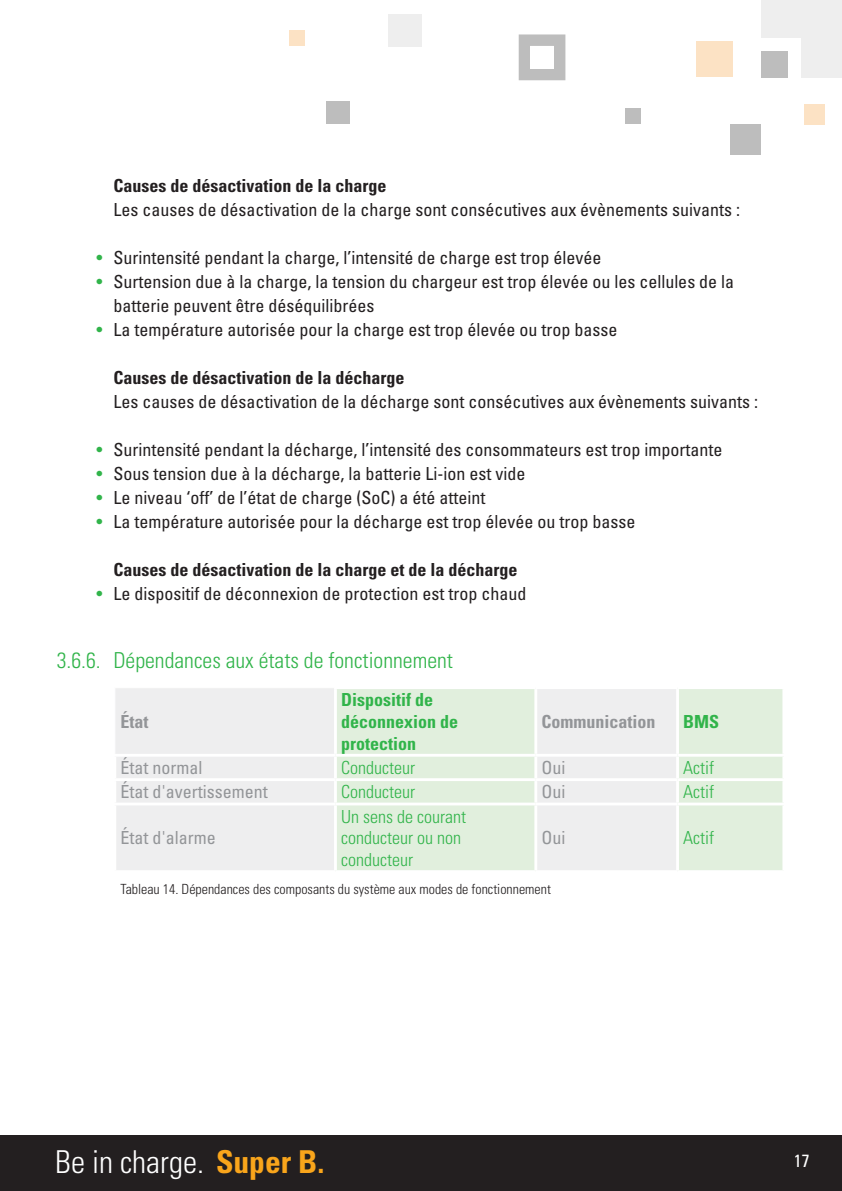
<style>
.page{position:relative;width:842px;height:1191px;background:#fff}
.page>*{position:absolute;margin:0;border:0;box-sizing:border-box;transform-origin:0 0}
.t1{font:300 condensed 31.6px "Univers LT Std";color:#fff}
.t2{font:300 condensed 22px "Univers LT Std";color:#31b44a}
.t3{font:condensed 18px/24px "Univers LT Std";color:#231f20}
.Heading_4{font:700 condensed 18px "Univers LT Std";color:#231f20}
.tabel_stijl_groen{font:300 condensed 18px/21.6px "Univers LT Std";color:#31b44a}
.tabel_stijl_grijs{font:condensed 18px "Univers LT Std";color:#939598}
.tabel_kop_groen{font:700 condensed 18px/21.6px "Univers LT Std";color:#31b44a}
.tabel_kop_grijs{font:700 condensed 18px "Univers LT Std";color:#939598}
.t4{font:condensed 17.8px "Univers LT Std";color:#fff}
.t5{font:300 condensed 14px "Univers LT Std";color:#231f20}
.s1{color:#31b44a}
.s2{font-weight:700;color:#f9a51b}
</style>
<div class="page">
<div style="left:0;top:1135px;width:842px;height:56px;background:#231f20"></div>
<div style="left:326px;top:101px;width:24px;height:22px;background:#bdbdbd"></div>
<div style="left:289px;top:30px;width:16px;height:16px;background:#fce2c4"></div>
<div style="left:388px;top:14px;width:33px;height:33px;background:#eee"></div>
<div style="left:519px;top:34px;width:46px;height:46px;background:#bdbdbd"></div>
<div style="left:530px;top:46px;width:24px;height:23px;background:#fff"></div>
<div style="left:761px;top:52px;width:27px;height:26px;background:#bdbdbd"></div>
<div style="left:804px;top:105px;width:20px;height:20px;background:#fce2c4"></div>
<div style="left:802px;top:38px;width:40px;height:40px;background:#eee"></div>
<div style="left:802px;top:0;width:40px;height:38px;background:#eee"></div>
<div style="left:761px;top:0;width:41px;height:38px;background:#eee"></div>
<div style="left:730px;top:125px;width:31px;height:30px;background:#bdbdbd"></div>
<div style="left:696px;top:41px;width:37px;height:36px;background:#fce2c4"></div>
<div style="left:625px;top:109px;width:16px;height:15px;background:#bdbdbd"></div>
<div style="left:115px;top:688px;width:219px;height:182px;background:#eeeeef"></div>
<svg style="left:337px;top:689px;width:445px;height:181px;background:#e5eee2"></svg>
<hr style="left:534px;top:689px;width:3px;height:65px;background:#fff">
<hr style="left:676px;top:689px;width:3px;height:65px;background:#fff">
<hr style="left:113px;top:754px;width:222px;height:2px;background:#fff">
<hr style="left:335px;top:754px;width:201px;height:2px;background:#fff">
<hr style="left:536px;top:754px;width:141px;height:2px;background:#fff">
<hr style="left:113px;top:756px;width:3px;height:22px;background:#fff">
<hr style="left:677px;top:754px;width:108px;height:2px;background:#fff">
<hr style="left:113px;top:781px;width:3px;height:21px;background:#fff">
<hr style="left:113px;top:805px;width:3px;height:65px;background:#fff">
<hr style="left:534px;top:756px;width:3px;height:22px;background:#fff">
<hr style="left:113px;top:778px;width:222px;height:3px;background:#fff">
<hr style="left:534px;top:781px;width:3px;height:21px;background:#fff">
<hr style="left:534px;top:805px;width:3px;height:65px;background:#fff">
<hr style="left:676px;top:756px;width:3px;height:22px;background:#fff">
<hr style="left:335px;top:778px;width:201px;height:3px;background:#fff">
<hr style="left:676px;top:781px;width:3px;height:21px;background:#fff">
<hr style="left:676px;top:805px;width:3px;height:65px;background:#fff">
<hr style="left:536px;top:778px;width:141px;height:3px;background:#fff">
<hr style="left:677px;top:778px;width:108px;height:3px;background:#fff">
<hr style="left:113px;top:802px;width:222px;height:3px;background:#fff">
<hr style="left:335px;top:802px;width:201px;height:3px;background:#fff">
<hr style="left:536px;top:802px;width:141px;height:3px;background:#fff">
<hr style="left:677px;top:802px;width:108px;height:3px;background:#fff">
<p class="Heading_4" style="left:113px;top:175px;width:274px">Causes de désactivation de la charge</p>
<p class="t3" style="left:113px;top:197px;width:628px">Les causes de désactivation de la charge sont consécutives aux évènements suivants :</p>
<p class="t3" style="left:96px;top:245px;width:506px"><span class="s1">•</span> Surintensité pendant la charge, l’intensité de charge est trop élevée</p>
<p class="t3" style="left:113px;top:269px;width:622px;text-indent:-17px"><span class="s1">•</span> Surtension due à la charge, la tension du chargeur est trop élevée ou les cellules de la batterie peuvent être déséquilibrées</p>
<p class="t3" style="left:96px;top:317px;width:522px"><span class="s1">•</span> La température autorisée pour la charge est trop élevée ou trop basse</p>
<p class="Heading_4" style="left:113px;top:367px;width:292px">Causes de désactivation de la décharge</p>
<p class="t3" style="left:113px;top:389px;width:646px">Les causes de désactivation de la décharge sont consécutives aux évènements suivants :</p>
<p class="t3" style="left:96px;top:437px;width:627px"><span class="s1">•</span> Surintensité pendant la décharge, l’intensité des consommateurs est trop importante</p>
<p class="t3" style="left:96px;top:461px;width:430px"><span class="s1">•</span> Sous tension due à la décharge, la batterie Li-ion est vide</p>
<p class="t3" style="left:96px;top:485px;width:390px"><span class="s1">•</span> Le niveau ‘off’ de l’état de charge (SoC) a été atteint</p>
<p class="t3" style="left:96px;top:509px;width:540px"><span class="s1">•</span> La température autorisée pour la décharge est trop élevée ou trop basse</p>
<p class="Heading_4" style="left:113px;top:559px;width:405px">Causes de désactivation de la charge et de la décharge</p>
<p class="t3" style="left:96px;top:581px;width:431px"><span class="s1">•</span> Le dispositif de déconnexion de protection est trop chaud</p>
<p class="t2" style="left:57px;top:647px;width:398px">3.6.6. Dépendances aux états de fonctionnement</p>
<p class="tabel_kop_grijs" style="left:120px;top:710px;width:30px">État</p>
<p class="tabel_kop_groen" style="left:341px;top:689px;width:118px">Dispositif de déconnexion de protection</p>
<p class="tabel_kop_grijs" style="left:541px;top:710px;width:116px">Communication</p>
<p class="tabel_kop_groen" style="left:683px;top:710px;width:37px">BMS</p>
<p class="tabel_stijl_grijs" style="left:120px;top:756px;width:83px">État normal</p>
<p class="tabel_stijl_groen" style="left:341px;top:757px;width:75px">Conducteur</p>
<p class="tabel_stijl_grijs" style="left:541px;top:756px;width:25px">Oui</p>
<p class="tabel_stijl_groen" style="left:683px;top:757px;width:33px">Actif</p>
<p class="tabel_stijl_grijs" style="left:120px;top:780px;width:149px">État d'avertissement</p>
<p class="tabel_stijl_groen" style="left:341px;top:781px;width:75px">Conducteur</p>
<p class="tabel_stijl_grijs" style="left:541px;top:780px;width:25px">Oui</p>
<p class="tabel_stijl_groen" style="left:683px;top:781px;width:33px">Actif</p>
<p class="tabel_stijl_grijs" style="left:120px;top:826px;width:97px">État d'alarme</p>
<p class="tabel_stijl_groen" style="left:341px;top:805px;width:126px">Un sens de courant conducteur ou non conducteur</p>
<p class="tabel_stijl_grijs" style="left:541px;top:826px;width:25px">Oui</p>
<p class="tabel_stijl_groen" style="left:683px;top:827px;width:33px">Actif</p>
<p class="t5" style="left:120px;top:881px;width:432px">Tableau 14. Dépendances des composants du système aux modes de fonctionnement</p>
<h1 class="t1" style="left:55px;top:1143px;width:271px">Be in charge. <span class="s2">Super B.</span></h1>
<p class="t4" style="left:794px;top:1149px;width:17px">17</p>
</div>
